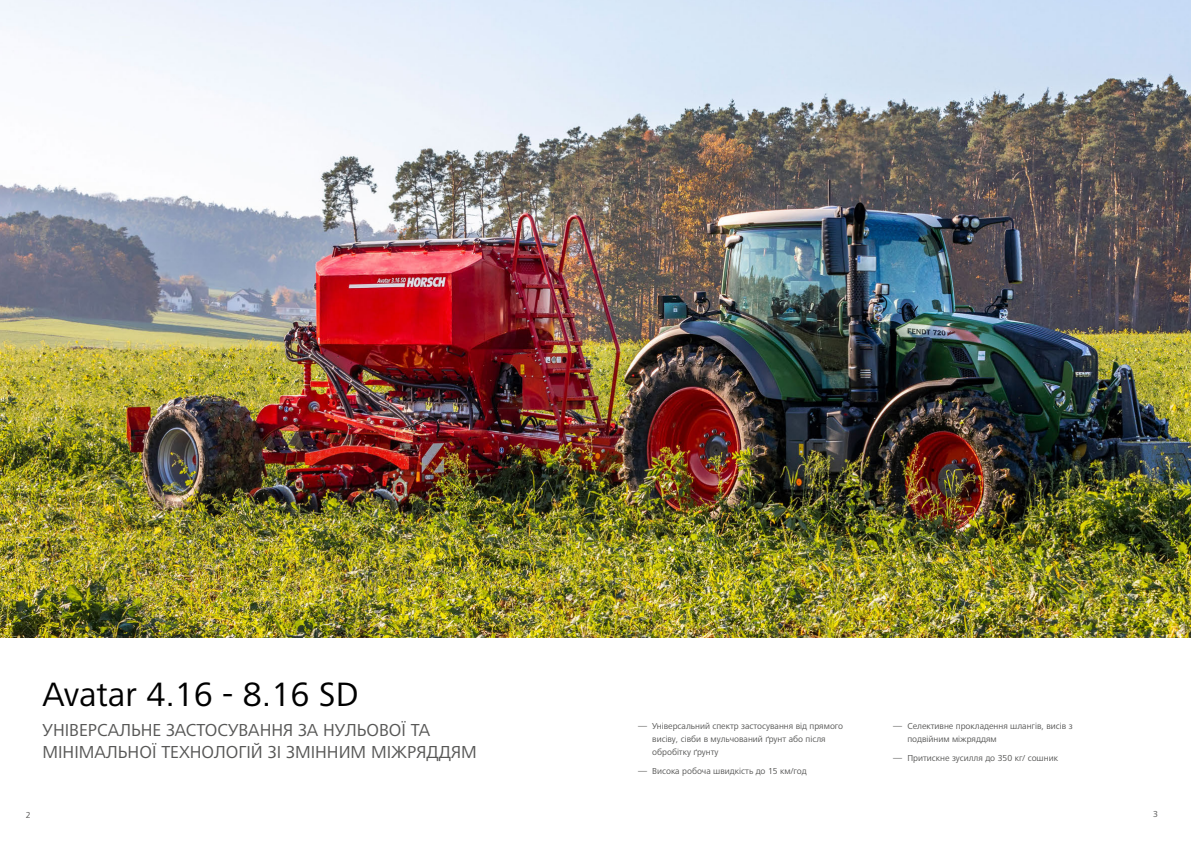
<style>
.page{position:relative;width:1191px;height:842px;background:#fff}
.page>*{position:absolute;margin:0;border:0;box-sizing:border-box;transform-origin:0 0}
.A_HEAD{font:35px "Frutiger Next LTW1 G";color:#000}
.t1{font:18px/22px "Frutiger Next LTW1 G";color:#575756}
.t2{font:9px/13px "Frutiger Next LTW1 G";color:#575756}
</style>
<div class="page">
<img style="left:0;top:0;width:1191px;height:638px">
<p class="A_HEAD" style="left:43px;top:674px;width:317px">Avatar 4.16 - 8.16 SD</p>
<p class="t1" style="left:43px;top:719px;width:436px">УНІВЕРСАЛЬНЕ ЗАСТОСУВАННЯ ЗА НУЛЬОВОЇ ТА<br>МІНІМАЛЬНОЇ ТЕХНОЛОГІЙ ЗІ ЗМІННИМ МІЖРЯДДЯМ</p>
<p class="t2" style="left:652px;top:720px;width:192px;text-indent:-14px">― Універсальний спектр застосування від прямого висіву, сівби в мульчований ґрунт або після обробітку ґрунту</p>
<p class="t2" style="left:638px;top:765px;width:170px">― Висока робоча швидкість до 15 км/год</p>
<p class="t2" style="left:907px;top:720px;width:167px;text-indent:-14px">― Селективне прокладення шлангів, висів з подвійним міжряддям</p>
<p class="t2" style="left:893px;top:752px;width:166px">― Притискне зусилля до 350 кг/ сошник</p>
<p class="t2" style="left:26px;top:809px;width:6px">2</p>
<p class="t2" style="left:1153px;top:808px;width:6px">3</p>
</div>
